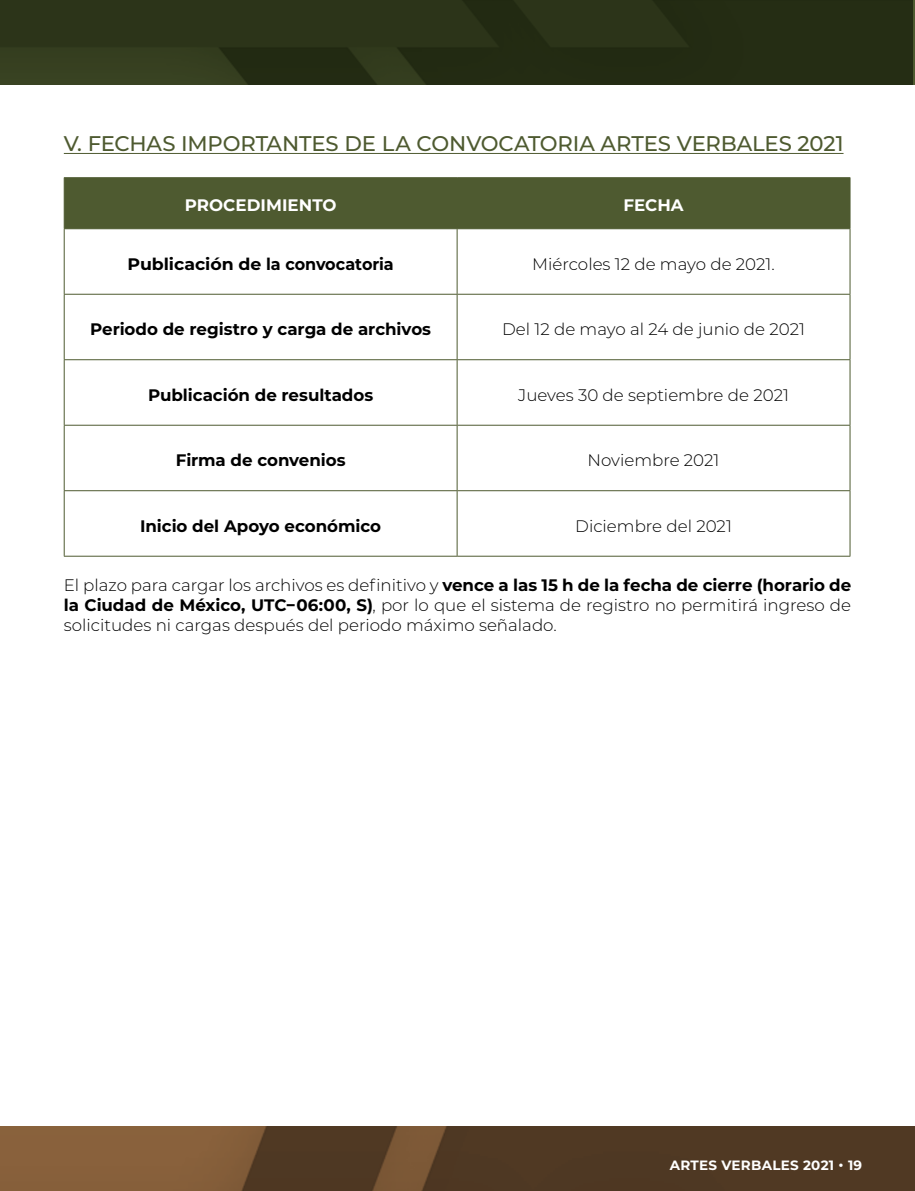
<style>
.page{position:relative;width:915px;height:1191px;background:#fff}
.page>*{position:absolute;margin:0;border:0;box-sizing:border-box;transform-origin:0 0}
.t1{font:500 21.15px "Montserrat";letter-spacing:-.005em;color:#4e5a30}
.t2{font:300 16.65px/20px "Montserrat";color:#000;text-align:justify}
.t3{font:700 16.65px "Montserrat";letter-spacing:-.005em;color:#000}
.t4{font:700 16.65px "Montserrat";letter-spacing:-.005em;color:#000;scale:1.04 1}
.t5{font:700 16.65px "Montserrat";color:#fff}
.t6{font:700 13.5px "Montserrat";letter-spacing:.02em;color:#fff}
.s1{font-weight:700}
</style>
<div class="page">
<img style="left:1px;top:1126px;width:912px;height:65px">
<img style="left:1px;top:0;width:911px;height:84px">
<hr style="left:0;top:1126px;width:1px;height:65px;background:#b7814f">
<hr style="left:0;top:0;width:1px;height:84px;background:#4e5a30">
<hr style="left:64px;top:153px;width:779px;height:1px;background:#4e5a30">
<div style="left:65px;top:178px;width:784px;height:50px;background:#4e5a30"></div>
<hr style="left:64px;top:177px;width:393px;height:1px;background:#4e5a30">
<hr style="left:64px;top:178px;width:1px;height:50px;background:#4e5a30">
<hr style="left:457px;top:177px;width:393px;height:1px;background:#4e5a30">
<hr style="left:456px;top:178px;width:1px;height:50px;background:#4e5a30">
<hr style="left:849px;top:178px;width:1px;height:50px;background:#4e5a30">
<hr style="left:64px;top:228px;width:393px;height:1px;background:#4e5a30">
<hr style="left:64px;top:229px;width:1px;height:65px;background:#4e5a30">
<hr style="left:457px;top:228px;width:393px;height:1px;background:#4e5a30">
<hr style="left:456px;top:229px;width:1px;height:65px;background:#4e5a30">
<hr style="left:849px;top:229px;width:1px;height:65px;background:#4e5a30">
<hr style="left:64px;top:294px;width:393px;height:1px;background:#4e5a30">
<hr style="left:64px;top:295px;width:1px;height:64px;background:#4e5a30">
<hr style="left:457px;top:294px;width:393px;height:1px;background:#4e5a30">
<hr style="left:456px;top:295px;width:1px;height:64px;background:#4e5a30">
<hr style="left:849px;top:295px;width:1px;height:64px;background:#4e5a30">
<hr style="left:64px;top:359px;width:393px;height:1px;background:#4e5a30">
<hr style="left:64px;top:360px;width:1px;height:65px;background:#4e5a30">
<hr style="left:457px;top:359px;width:393px;height:1px;background:#4e5a30">
<hr style="left:456px;top:360px;width:1px;height:65px;background:#4e5a30">
<hr style="left:849px;top:360px;width:1px;height:65px;background:#4e5a30">
<hr style="left:64px;top:425px;width:393px;height:1px;background:#4e5a30">
<hr style="left:64px;top:425px;width:1px;height:65px;background:#4e5a30">
<hr style="left:457px;top:425px;width:393px;height:1px;background:#4e5a30">
<hr style="left:456px;top:425px;width:1px;height:65px;background:#4e5a30">
<hr style="left:849px;top:425px;width:1px;height:65px;background:#4e5a30">
<hr style="left:64px;top:490px;width:393px;height:1px;background:#4e5a30">
<hr style="left:64px;top:491px;width:1px;height:65px;background:#4e5a30">
<hr style="left:457px;top:490px;width:393px;height:1px;background:#4e5a30">
<hr style="left:456px;top:491px;width:1px;height:65px;background:#4e5a30">
<hr style="left:849px;top:491px;width:1px;height:65px;background:#4e5a30">
<hr style="left:64px;top:556px;width:393px;height:1px;background:#4e5a30">
<hr style="left:457px;top:556px;width:393px;height:1px;background:#4e5a30">
<p class="t1" style="left:64px;top:129px;width:781px">V. FECHAS IMPORTANTES DE LA CONVOCATORIA ARTES VERBALES 2021</p>
<p class="t5" style="left:185px;top:193px;width:153px">PROCEDIMIENTO</p>
<p class="t5" style="left:623px;top:193px;width:62px">FECHA</p>
<p class="t4" style="left:127px;top:252px;width:257px">Publicación de la convocatoria</p>
<p class="t2" style="left:532px;top:253px;width:244px">Miércoles 12 de mayo de 2021.</p>
<p class="t3" style="left:90px;top:317px;width:342px">Periodo de registro y carga de archivos</p>
<p class="t2" style="left:502px;top:319px;width:304px">Del 12 de mayo al 24 de junio de 2021</p>
<p class="t3" style="left:148px;top:382px;width:226px">Publicación de resultados</p>
<p class="t2" style="left:518px;top:384px;width:272px">Jueves 30 de septiembre de 2021</p>
<p class="t3" style="left:176px;top:448px;width:171px">Firma de convenios</p>
<p class="t2" style="left:587px;top:449px;width:133px">Noviembre 2021</p>
<p class="t3" style="left:140px;top:513px;width:242px">Inicio del Apoyo económico</p>
<p class="t2" style="left:575px;top:515px;width:158px">Diciembre del 2021</p>
<p class="t2" style="left:64px;top:574px;width:788px">El plazo para cargar los archivos es definitivo y <span class="s1">vence a las 15 h de la fecha de cierre (horario de la Ciudad de México, UTC−06:00, S)</span>, por lo que el sistema de registro no permitirá ingreso de solicitudes ni cargas después del periodo máximo señalado.</p>
<p class="t6" style="left:669px;top:1155px;width:194px">ARTES VERBALES 2021 • 19</p>
</div>
